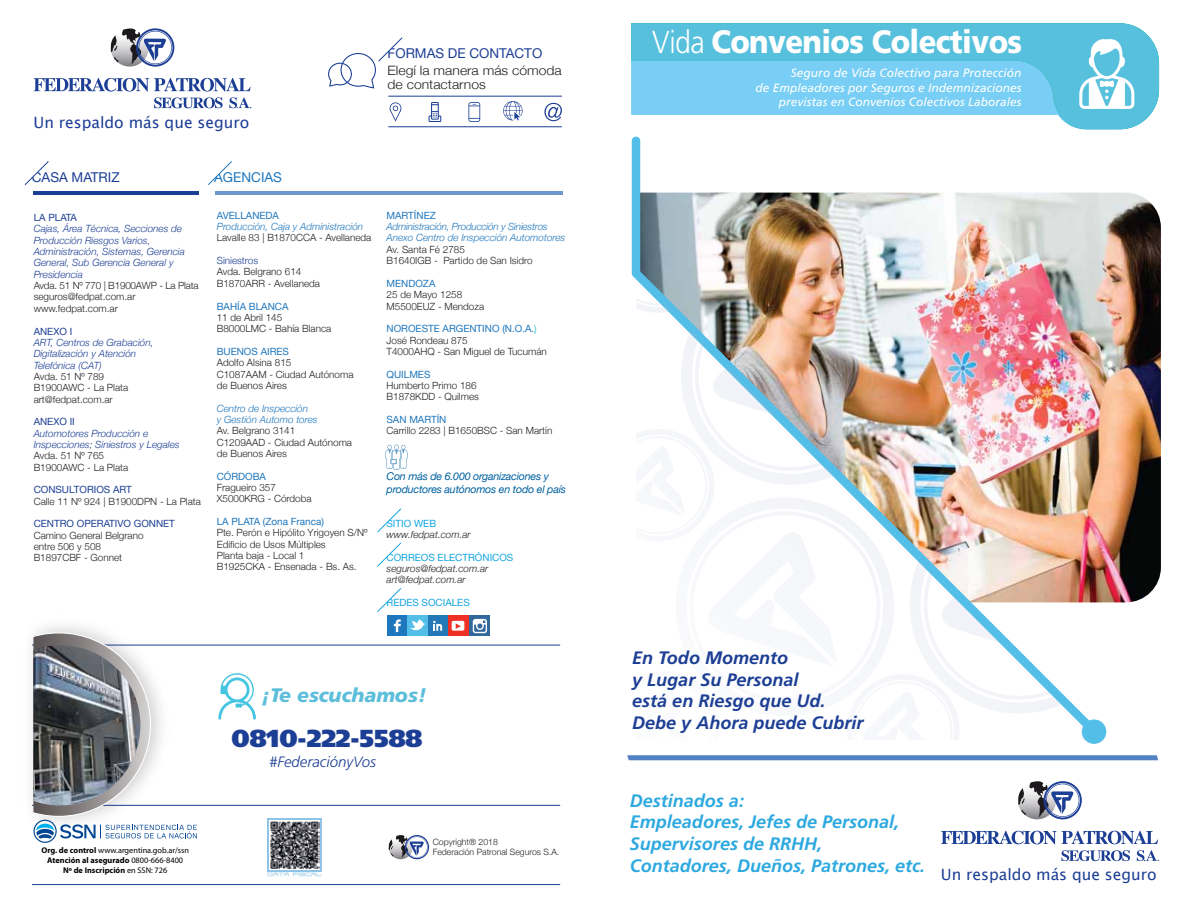
<style>
.page{position:relative;width:1193px;height:909px;background:#fff}
.page>*{position:absolute;margin:0;border:0;box-sizing:border-box;transform-origin:0 0}
.t1{font:900 32.4px "Frutiger";letter-spacing:-.02em;color:#fff;scale:.9 1}
.t2{font:900 24.6px "Frutiger";color:#1c3e94}
.t3{font:italic 900 19.5px "Frutiger";color:#5cbeda}
.t4{font:italic 700 18px/21.6px "Frutiger";color:#2da9e0}
.t5{font:italic 700 18px/21.6px "Frutiger";color:#1c3e94}
.t6{font:15.45px "Lucida Sans Unicode";color:#1c3e94}
.t7{font:italic 300 15px "Frutiger";color:#1c3e94}
.t8{font:13.5px "Helvetica Neue";color:#1c3e94}
.t9{font:13.5px "Helvetica Neue";color:#1e76bd}
.t10{font:300 12.9px/14.4px "Helvetica Neue";color:#231f20;scale:1.08 1}
.t11{font:italic 12px/14.4px "Frutiger";color:#fff;text-align:right}
.t12{font:italic 10.65px/12.1px "Helvetica Neue";letter-spacing:-.02em;color:#0061a0}
.t13{font:300 9.9px/11.4px "Helvetica Neue";color:#231f20}
.t14{font:italic 300 9.9px/11.4px "Helvetica Neue";color:#1c3e94}
.t15{font:9.9px "Helvetica Neue";color:#1e76bd}
.t16{font:italic 300 9.9px/11.4px "Helvetica Neue";letter-spacing:-.02em;color:#1e76bd}
.t17{font:italic 300 9.9px/11.4px "Helvetica Neue";color:#1e76bd}
.t18{font:9.9px "Helvetica Neue";color:#1c3e94}
.t19{font:italic 300 9.9px/11.4px "Helvetica Neue";color:#231f20}
.t20{font:9.9px "Helvetica Neue";color:#13a6df}
.t21{font:300 9.9px "Helvetica Neue";color:#1c3e94}
.t22{font:300 8.7px/9.9px "Helvetica Neue";color:#231f20}
.t23{font:700 8.25px/9.9px "Myriad Pro";color:#000;text-align:center}
.s1{font-weight:400;color:#1e76bd}
.s2{font-weight:400;color:#3bc1c9}
.s3{font-weight:400}
.s4{font-weight:300;font-size:31.65px}
</style>
<div class="page">
<img style="left:1108px;top:192px;width:52px;height:410px">
<svg style="left:941px;top:830px;width:217px;height:30px"></svg>
<svg style="left:1018px;top:781px;width:63px;height:38px"></svg>
<svg style="left:627px;top:755px;width:530px;height:5px;background:#5b88c6"></svg>
<svg style="left:631px;top:23px;width:527px;height:106px;background:#7aceeb"></svg>
<svg style="left:1078px;top:38px;width:56px;height:71px"></svg>
<img style="left:631px;top:136px;width:477px;height:608px">
<img style="left:636px;top:274px;width:460px;height:465px">
<div style="left:1081px;top:719px;width:24px;height:24px;background:#53bee7;border-radius:50%"></div>
<img style="left:31px;top:626px;width:66px;height:217px">
<svg style="left:34px;top:78px;width:216px;height:13px"></svg>
<svg style="left:154px;top:97px;width:68px;height:11px"></svg>
<svg style="left:229px;top:97px;width:22px;height:11px"></svg>
<svg style="left:110px;top:28px;width:64px;height:39px"></svg>
<hr style="left:33px;top:191px;width:165px;height:4px;background:#1c3e94">
<hr style="left:215px;top:191px;width:348px;height:4px;background:#6d95ce">
<svg style="left:24px;top:161px;width:25px;height:24px"></svg>
<svg style="left:208px;top:161px;width:24px;height:24px"></svg>
<svg style="left:377px;top:508px;width:24px;height:25px"></svg>
<svg style="left:377px;top:542px;width:25px;height:25px"></svg>
<svg style="left:377px;top:588px;width:25px;height:24px"></svg>
<svg style="left:388px;top:835px;width:41px;height:24px"></svg>
<svg style="left:267px;top:818px;width:54px;height:53px"></svg>
<svg style="left:267px;top:872px;width:54px;height:3px"></svg>
<img style="left:269px;top:819px;width:50px;height:49px">
<svg style="left:389px;top:102px;width:12px;height:19px"></svg>
<svg style="left:428px;top:102px;width:13px;height:20px"></svg>
<svg style="left:468px;top:102px;width:12px;height:20px"></svg>
<svg style="left:544px;top:103px;width:17px;height:18px"></svg>
<svg style="left:503px;top:101px;width:20px;height:20px"></svg>
<svg style="left:328px;top:37px;width:75px;height:51px"></svg>
<svg style="left:385px;top:444px;width:23px;height:25px"></svg>
<svg style="left:33px;top:632px;width:164px;height:210px"></svg>
<div style="left:387px;top:615px;width:20px;height:21px;background:#1e76bd"></div>
<div style="left:407px;top:615px;width:21px;height:21px;background:#53bee7"></div>
<div style="left:428px;top:615px;width:20px;height:21px;background:#2279b5"></div>
<div style="left:448px;top:615px;width:21px;height:21px;background:#ee3124"></div>
<div style="left:469px;top:615px;width:20px;height:21px;background:#31699c"></div>
<svg style="left:394px;top:619px;width:6px;height:13px"></svg>
<svg style="left:433px;top:620px;width:9px;height:10px"></svg>
<div style="left:451px;top:620px;width:13px;height:10px;background:#fff;border-radius:2px"></div>
<svg style="left:455px;top:623px;width:6px;height:5px"></svg>
<svg style="left:410px;top:619px;width:15px;height:12px"></svg>
<svg style="left:472px;top:618px;width:15px;height:15px"></svg>
<svg style="left:218px;top:673px;width:38px;height:46px"></svg>
<h3 class="t6" style="left:34px;top:110px;width:217px">Un respaldo más que seguro</h3>
<h3 class="t8" style="left:387px;top:45px;width:156px">FORMAS DE CONTACTO</h3>
<h3 class="t10" style="left:387px;top:63px;width:163px">Elegí la manera más cómoda de contactarnos</h3>
<h3 class="t8" style="left:32px;top:169px;width:89px">CASA MATRIZ</h3>
<h3 class="t9" style="left:214px;top:169px;width:69px">AGENCIAS</h3>
<p class="t18" style="left:34px;top:211px;width:45px">LA PLATA</p>
<p class="t14" style="left:34px;top:223px;width:153px">Cajas, Área Técnica, Secciones de<br>Producción Riesgos Varios,<br>Administración, Sistemas, Gerencia<br>General, Sub Gerencia General y<br>Presidencia</p>
<p class="t13" style="left:34px;top:279px;width:166px">Avda. 51 Nº 770 | B1900AWP - La Plata seguros@fedpat.com.ar www.fedpat.com.ar</p>
<p class="t18" style="left:34px;top:325px;width:40px">ANEXO I</p>
<p class="t14" style="left:34px;top:336px;width:121px">ART, Centros de Grabación,<br>Digitalización y Atención<br>Telefónica (CAT)</p>
<p class="t13" style="left:34px;top:370px;width:96px">Avda. 51 Nº 789<br>B1900AWC - La Plata art@fedpat.com.ar</p>
<p class="t18" style="left:34px;top:415px;width:43px">ANEXO II</p>
<p class="t14" style="left:34px;top:427px;width:147px">Automotores Producción e<br>Inspecciones; Siniestros y Legales</p>
<p class="t13" style="left:34px;top:449px;width:96px">Avda. 51 Nº 765<br>B1900AWC - La Plata</p>
<p class="t18" style="left:34px;top:483px;width:100px">CONSULTORIOS ART</p>
<p class="t13" style="left:34px;top:495px;width:169px">Calle 11 Nº 924 | B1900DPN - La Plata</p>
<p class="t18" style="left:34px;top:517px;width:143px">CENTRO OPERATIVO GONNET</p>
<p class="t13" style="left:34px;top:529px;width:111px">Camino General Belgrano entre 506 y 508<br>B1897CBF - Gonnet</p>
<p class="t15" style="left:217px;top:209px;width:64px">AVELLANEDA</p>
<p class="t17" style="left:217px;top:221px;width:148px">Producción, Caja y Administración</p>
<p class="t13" style="left:217px;top:232px;width:156px">Lavalle 83 | B1870CCA - Avellaneda</p>
<p class="t21" style="left:217px;top:254px;width:43px">Siniestros</p>
<p class="t13" style="left:217px;top:266px;width:105px">Avda. Belgrano 614<br>B1870ARR - Avellaneda</p>
<p class="t15" style="left:217px;top:300px;width:73px">BAHÍA BLANCA</p>
<p class="t13" style="left:217px;top:311px;width:116px">11 de Abril 145<br>B8000LMC - Bahía Blanca</p>
<p class="t15" style="left:217px;top:345px;width:74px">BUENOS AIRES</p>
<p class="t13" style="left:217px;top:356px;width:138px">Adolfo Alsina 815<br>C1087AAM - Ciudad Autónoma de Buenos Aires</p>
<p class="t17" style="left:217px;top:402px;width:102px">Centro de Inspección<br>y Gestión Automo tores</p>
<p class="t13" style="left:217px;top:424px;width:137px">Av. Belgrano 3141<br>C1209AAD - Ciudad Autónoma de Buenos Aires</p>
<p class="t15" style="left:217px;top:470px;width:51px">CÓRDOBA</p>
<p class="t13" style="left:217px;top:481px;width:96px">Fragueiro 357<br>X5000KRG - Córdoba</p>
<p class="t15" style="left:217px;top:515px;width:109px">LA PLATA (Zona Franca)</p>
<p class="t13" style="left:217px;top:526px;width:152px">Pte. Perón e Hipólito Yrigoyen S/Nº<br>Edificio de Usos Múltiples<br>Planta baja - Local 1<br>B1925CKA - Ensenada - Bs. As.</p>
<p class="t15" style="left:386px;top:209px;width:51px">MARTÍNEZ</p>
<p class="t16" style="left:386px;top:221px;width:180px">Administración, Producción y Siniestros<br>Anexo Centro de Inspección Automotores</p>
<p class="t13" style="left:386px;top:243px;width:148px">Av. Santa Fé 2785<br>B1640IGB - Partido de San Isidro</p>
<p class="t15" style="left:386px;top:277px;width:50px">MENDOZA</p>
<p class="t13" style="left:386px;top:289px;width:99px">25 de Mayo 1258<br>M5500EUZ - Mendoza</p>
<p class="t13" style="left:386px;top:323px;width:162px"><span class="s1">NOROESTE ARGENTINO (N.O.A.</span><span class="s2">)<br></span>José Rondeau 875<br>T4000AHQ - San Miguel de Tucumán</p>
<p class="t15" style="left:386px;top:368px;width:45px">QUILMES</p>
<p class="t13" style="left:386px;top:379px;width:94px">Humberto Primo 186<br>B1878KDD - Quilmes</p>
<p class="t15" style="left:386px;top:413px;width:61px">SAN MARTÍN</p>
<p class="t13" style="left:386px;top:425px;width:167px">Carrillo 2283 | B1650BSC - San Martín</p>
<p class="t12" style="left:386px;top:470px;width:181px">Con más de 6.000 organizaciones y productores autónomos en todo el país</p>
<p class="t20" style="left:386px;top:517px;width:51px">SITIO WEB</p>
<p class="t19" style="left:386px;top:528px;width:86px">www.fedpat.com.ar</p>
<p class="t20" style="left:386px;top:551px;width:128px">CORREOS ELECTRÓNICOS</p>
<p class="t19" style="left:386px;top:562px;width:103px">seguros@fedpat.com.ar art@fedpat.com.ar</p>
<p class="t20" style="left:386px;top:596px;width:85px">REDES SOCIALES</p>
<h3 class="t3" style="left:261px;top:683px;width:166px">¡Te escuchamos!</h3>
<p class="t23" style="left:41px;top:844px;width:149px">Org. de control <span class="s3">www.argentina.gob.ar/ssn<br></span>Atención al asegurado <span class="s3">0800-666-8400<br></span>Nº de Inscripción <span class="s3">en SSN: 726</span></p>
<h2 class="t2" style="left:231px;top:723px;width:192px">0810-222-5588</h2>
<h3 class="t7" style="left:269px;top:753px;width:108px">#FederaciónyVos</h3>
<p class="t22" style="left:432px;top:836px;width:128px">Copyright® 2018<br>Federación Patronal Seguros S.A.</p>
<h1 class="t1" style="left:652px;top:22px;width:412px"><span class="s4">Vida</span> Convenios Colectivos</h1>
<p class="t11" style="left:755px;top:66px;width:268px">Seguro de Vida Colectivo para Protección<br>de Empleadores por Seguros e Indemnizaciones previstas en Convenios Colectivos Laborales</p>
<h3 class="t5" style="left:632px;top:647px;width:233px">En Todo Momento<br>y Lugar Su Personal<br>está en Riesgo que Ud.<br>Debe y Ahora puede Cubrir</h3>
<h3 class="t4" style="left:629px;top:789px;width:297px">Destinados a:<br>Empleadores, Jefes de Personal,<br>Supervisores de RRHH,<br>Contadores, Dueños, Patrones, etc.</h3>
<h3 class="t6" style="left:940px;top:862px;width:217px">Un respaldo más que seguro</h3>
</div>
